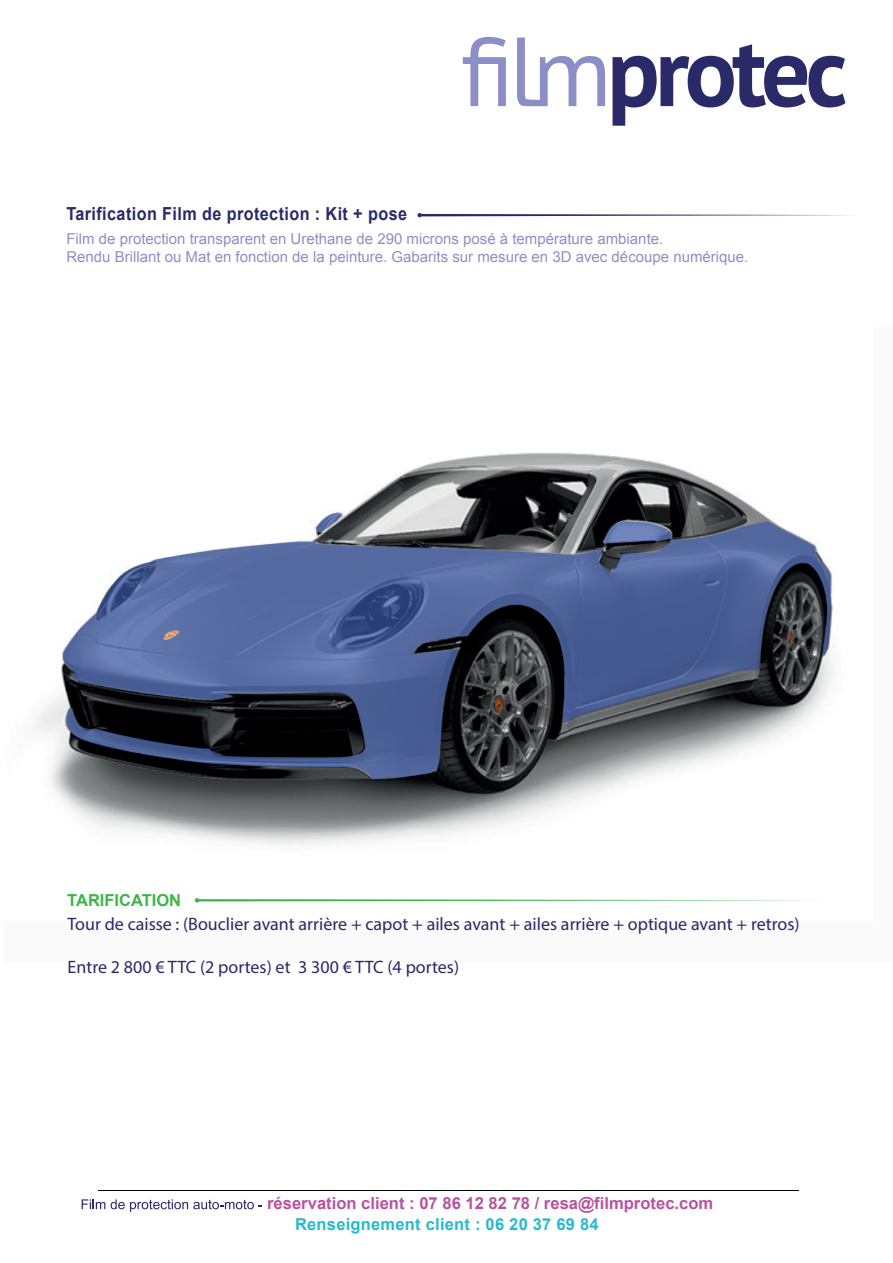
<style>
.page{position:relative;width:893px;height:1263px;background:#fff}
.page>*{position:absolute;margin:0;border:0;box-sizing:border-box;transform-origin:0 0}
.t1{font:18px "Myriad Pro";color:#2b2869}
.t2{font:700 18px "Arial";letter-spacing:.025em;color:#2a2a69;scale:.9 1}
.t3{font:700 16.65px "Arial";color:#b8529f}
.t4{font:700 16.5px "Arial";letter-spacing:.015em;color:#25bbcc}
.t5{font:700 16.5px "Arial";color:#3db54b}
.t6{font:15px/18px "Arial";color:#8c8fc6}
</style>
<div class="page">
<img style="left:34px;top:452px;width:802px;height:451px">
<svg style="left:817px;top:557px;width:14px;height:99px"></svg>
<svg style="left:316px;top:513px;width:26px;height:8px"></svg>
<svg style="left:63px;top:521px;width:754px;height:258px;background:#586481"></svg>
<hr style="left:99px;top:1190px;width:700px;height:1px;background:#050504">
<svg style="left:82px;top:1199px;width:23px;height:10px"></svg>
<svg style="left:111px;top:1199px;width:151px;height:13px"></svg>
<svg style="left:463px;top:37px;width:43px;height:69px"></svg>
<svg style="left:517px;top:38px;width:88px;height:69px"></svg>
<svg style="left:612px;top:44px;width:233px;height:82px"></svg>
<svg style="left:418px;top:213px;width:433px;height:4px"></svg>
<svg style="left:195px;top:898px;width:632px;height:4px"></svg>
<p class="t2" style="left:66px;top:201px;width:380px">Tarification Film de protection : Kit + pose</p>
<p class="t6" style="left:66px;top:230px;width:683px">Film de protection transparent en Urethane de 290 microns posé à température ambiante.<br>Rendu Brillant ou Mat en fonction de la peinture. Gabarits sur mesure en 3D avec découpe numérique.</p>
<p class="t5" style="left:67px;top:889px;width:115px">TARIFICATION</p>
<p class="t1" style="left:68px;top:913px;width:733px">Tour de caisse : (Bouclier avant arrière + capot + ailes avant + ailes arrière + optique avant + retros)</p>
<p class="t1" style="left:68px;top:956px;width:393px">Entre 2 800 € TTC (2 portes) et 3 300 € TTC (4 portes)</p>
<p class="t3" style="left:267px;top:1192px;width:448px">réservation client : 07 86 12 82 78 / resa@filmprotec.com</p>
<p class="t4" style="left:295px;top:1214px;width:305px">Renseignement client : 06 20 37 69 84</p>
</div>
